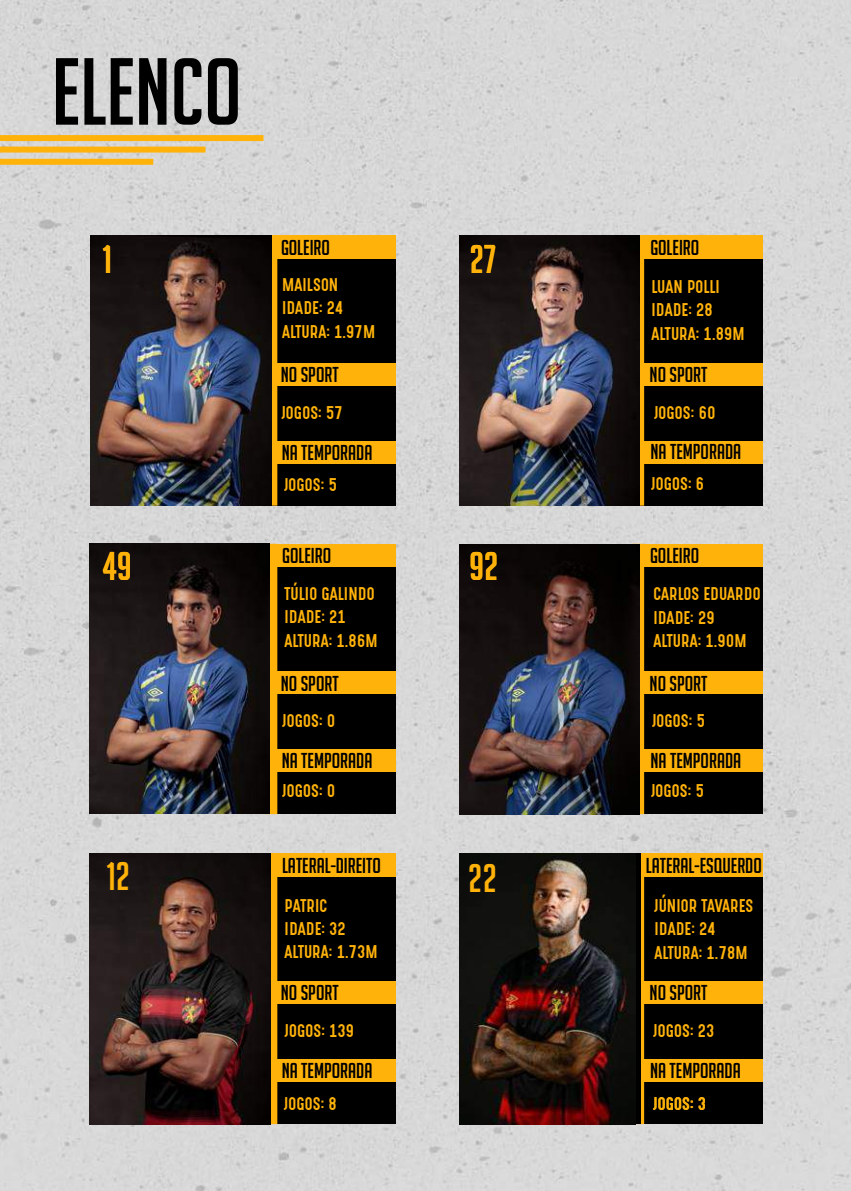
<style>
.page{position:relative;width:851px;height:1191px;background:#fff}
.page>*{position:absolute;margin:0;border:0;box-sizing:border-box;transform-origin:0 0}
.t1{font:92.6px "Big Noodle Titling";color:#000}
.t2{font:39px "Big Noodle Titling";color:#ffb30a}
.t3{font:21px "Big Noodle Titling";color:#000}
.t4{font:15.6px/23.4px "Gotcha Gothic";letter-spacing:.01em;color:#ffb30a}
</style>
<div class="page">
<div style="left:0;top:0;width:850px;height:1191px;background:#d8d8d8"></div>
<div style="left:0;top:135px;width:263px;height:6px;background:#ffb30a"></div>
<div style="left:0;top:147px;width:205px;height:6px;background:#ffb30a"></div>
<div style="left:0;top:159px;width:153px;height:6px;background:#ffb30a"></div>
<div style="left:271px;top:235px;width:125px;height:24px;background:#ffb30a"></div>
<div style="left:271px;top:362px;width:125px;height:24px;background:#ffb30a"></div>
<div style="left:271px;top:440px;width:125px;height:24px;background:#ffb30a"></div>
<div style="left:271px;top:259px;width:125px;height:103px;background:#000"></div>
<div style="left:271px;top:386px;width:125px;height:54px;background:#000"></div>
<div style="left:271px;top:464px;width:125px;height:41px;background:#000"></div>
<svg style="left:271px;top:235px;width:6px;height:270px;fill:#ffb30a"></svg>
<div style="left:638px;top:235px;width:124px;height:24px;background:#ffb30a"></div>
<div style="left:638px;top:362px;width:124px;height:24px;background:#ffb30a"></div>
<div style="left:638px;top:440px;width:124px;height:24px;background:#ffb30a"></div>
<div style="left:638px;top:259px;width:124px;height:103px;background:#000"></div>
<div style="left:638px;top:386px;width:124px;height:54px;background:#000"></div>
<div style="left:638px;top:464px;width:124px;height:41px;background:#000"></div>
<svg style="left:632px;top:235px;width:12px;height:270px"></svg>
<div style="left:271px;top:544px;width:125px;height:23px;background:#ffb30a"></div>
<div style="left:271px;top:671px;width:125px;height:23px;background:#ffb30a"></div>
<div style="left:271px;top:749px;width:125px;height:23px;background:#ffb30a"></div>
<div style="left:271px;top:567px;width:125px;height:104px;background:#000"></div>
<div style="left:271px;top:694px;width:125px;height:55px;background:#000"></div>
<div style="left:271px;top:772px;width:125px;height:42px;background:#000"></div>
<div style="left:265px;top:544px;width:12px;height:270px;background:#ffb30a"></div>
<div style="left:638px;top:544px;width:124px;height:23px;background:#ffb30a"></div>
<div style="left:638px;top:671px;width:124px;height:23px;background:#ffb30a"></div>
<div style="left:638px;top:749px;width:124px;height:23px;background:#ffb30a"></div>
<div style="left:638px;top:567px;width:124px;height:104px;background:#000"></div>
<div style="left:638px;top:694px;width:124px;height:55px;background:#000"></div>
<div style="left:638px;top:772px;width:124px;height:42px;background:#000"></div>
<svg style="left:639px;top:544px;width:5px;height:270px"></svg>
<div style="left:271px;top:853px;width:125px;height:24px;background:#ffb30a"></div>
<div style="left:271px;top:981px;width:125px;height:23px;background:#ffb30a"></div>
<div style="left:271px;top:1059px;width:125px;height:23px;background:#ffb30a"></div>
<div style="left:271px;top:877px;width:125px;height:104px;background:#000"></div>
<div style="left:271px;top:1004px;width:125px;height:55px;background:#000"></div>
<div style="left:271px;top:1082px;width:125px;height:42px;background:#000"></div>
<svg style="left:270px;top:853px;width:7px;height:271px;fill:#ffb30a"></svg>
<div style="left:638px;top:853px;width:124px;height:24px;background:#ffb30a"></div>
<div style="left:638px;top:981px;width:124px;height:23px;background:#ffb30a"></div>
<div style="left:638px;top:1059px;width:124px;height:23px;background:#ffb30a"></div>
<div style="left:638px;top:877px;width:124px;height:104px;background:#000"></div>
<div style="left:638px;top:1004px;width:124px;height:55px;background:#000"></div>
<div style="left:638px;top:1082px;width:124px;height:42px;background:#000"></div>
<div style="left:632px;top:853px;width:12px;height:271px;background:#ffb30a"></div>
<img style="left:91px;top:235px;width:180px;height:270px">
<img style="left:459px;top:236px;width:180px;height:269px">
<img style="left:90px;top:544px;width:180px;height:269px">
<img style="left:459px;top:544px;width:180px;height:270px">
<img style="left:90px;top:853px;width:180px;height:271px">
<div style="left:459px;top:853px;width:182px;height:271px;background:#000"></div>
<img style="left:459px;top:853px;width:176px;height:271px">
<h1 class="t1" style="left:52px;top:42px;width:191px">ELENCO</h1>
<h3 class="t3" style="left:281px;top:236px;width:50px">GOLEIRO</h3>
<h3 class="t3" style="left:650px;top:236px;width:50px">GOLEIRO</h3>
<h2 class="t2" style="left:102px;top:238px;width:11px">1</h2>
<h2 class="t2" style="left:469px;top:238px;width:28px">27</h2>
<p class="t4" style="left:282px;top:273px;width:95px">MAILSON<br>IDADE: 24<br>ALTURA: 1.97M</p>
<p class="t4" style="left:651px;top:275px;width:95px">LUAN POLLI<br>IDADE: 28<br>ALTURA: 1.89M</p>
<h3 class="t3" style="left:281px;top:363px;width:59px">NO SPORT</h3>
<h3 class="t3" style="left:649px;top:363px;width:59px">NO SPORT</h3>
<p class="t4" style="left:282px;top:401px;width:62px">JOGOS: 57</p>
<p class="t4" style="left:654px;top:401px;width:62px">JOGOS: 60</p>
<h3 class="t3" style="left:282px;top:441px;width:92px">NA TEMPORADA</h3>
<h3 class="t3" style="left:650px;top:440px;width:92px">NA TEMPORADA</h3>
<p class="t4" style="left:284px;top:472px;width:54px">JOGOS: 5</p>
<p class="t4" style="left:651px;top:472px;width:54px">JOGOS: 6</p>
<h3 class="t3" style="left:282px;top:544px;width:50px">GOLEIRO</h3>
<h3 class="t3" style="left:650px;top:544px;width:50px">GOLEIRO</h3>
<h2 class="t2" style="left:102px;top:545px;width:31px">49</h2>
<h2 class="t2" style="left:469px;top:545px;width:31px">92</h2>
<p class="t4" style="left:284px;top:582px;width:95px">TÚLIO GALINDO<br>IDADE: 21<br>ALTURA: 1.86M</p>
<p class="t4" style="left:653px;top:582px;width:109px">CARLOS EDUARDO<br>IDADE: 29<br>ALTURA: 1.90M</p>
<h3 class="t3" style="left:281px;top:672px;width:59px">NO SPORT</h3>
<h3 class="t3" style="left:649px;top:672px;width:59px">NO SPORT</h3>
<p class="t4" style="left:282px;top:709px;width:54px">JOGOS: 0</p>
<p class="t4" style="left:652px;top:709px;width:54px">JOGOS: 5</p>
<h3 class="t3" style="left:282px;top:749px;width:92px">NA TEMPORADA</h3>
<h3 class="t3" style="left:650px;top:749px;width:92px">NA TEMPORADA</h3>
<p class="t4" style="left:282px;top:779px;width:54px">JOGOS: 0</p>
<p class="t4" style="left:651px;top:779px;width:54px">JOGOS: 5</p>
<h3 class="t3" style="left:282px;top:854px;width:100px">LATERAL-DIREITO</h3>
<h3 class="t3" style="left:645px;top:854px;width:117px">LATERAL-ESQUERDO</h3>
<h2 class="t2" style="left:106px;top:855px;width:25px">12</h2>
<h2 class="t2" style="left:468px;top:857px;width:30px">22</h2>
<p class="t4" style="left:284px;top:893px;width:95px">PATRIC<br>IDADE: 32<br>ALTURA: 1.73M</p>
<p class="t4" style="left:654px;top:893px;width:100px">JÚNIOR TAVARES<br>IDADE: 24<br>ALTURA: 1.78M</p>
<h3 class="t3" style="left:281px;top:981px;width:59px">NO SPORT</h3>
<h3 class="t3" style="left:649px;top:981px;width:59px">NO SPORT</h3>
<p class="t4" style="left:285px;top:1019px;width:71px">JOGOS: 139</p>
<p class="t4" style="left:653px;top:1019px;width:62px">JOGOS: 23</p>
<h3 class="t3" style="left:282px;top:1059px;width:92px">NA TEMPORADA</h3>
<h3 class="t3" style="left:650px;top:1059px;width:92px">NA TEMPORADA</h3>
<p class="t4" style="left:284px;top:1091px;width:54px">JOGOS: 8</p>
<p class="t4" style="left:653px;top:1091px;width:54px">JOGOS: 3</p>
</div>
